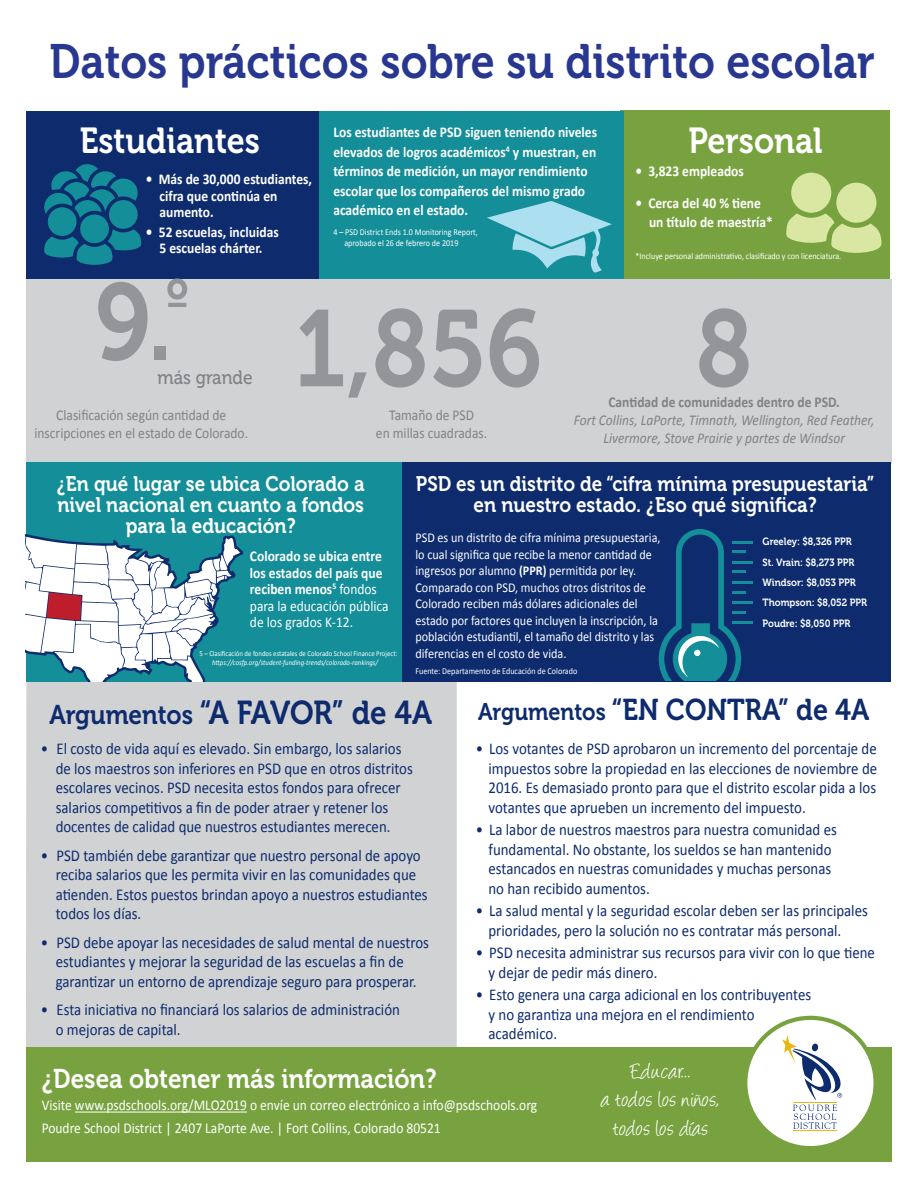
<style>
.page{position:relative;width:918px;height:1188px;background:#fff}
.page>*{position:absolute;margin:0;border:0;box-sizing:border-box;transform-origin:0 0}
.t1{font:108px "Museo 700";color:#939598;scale:.9 1}
.t2{font:48px "Museo 700";color:#283890;scale:.9 1}
.t3{font:36px "Museo 700";color:#fff;scale:.9 1}
.t4{font:33px "Museo 700";letter-spacing:-.005em;color:#0d2b6d;scale:.9 1}
.t5{font:30px "Museo 700";color:#0d2b6d;scale:.9 1}
.t6{font:27px "Museo 700";color:#fff;scale:.9 1}
.t7{font:25.5px/28.5px "Angelina";letter-spacing:.035em;color:#fff;text-align:center;scale:.9 1}
.t8{font:21px/21px "Museo 700";color:#fff;text-align:center;scale:.9 1}
.t9{font:19.2px "Museo 500";color:#808285;scale:.9 1}
.t10{font:16.5px/19.5px "Calibri";color:#0d2b6d;scale:.9 1}
.t11{font:700 15px/16.5px "Calibri";color:#fff;scale:.9 1}
.t12{font:15px/22.5px "Calibri";color:#fff;scale:.9 1}
.t13{font:15px/18px "Calibri";color:#808285;text-align:center;scale:.9 1}
.t14{font:italic 15px/18px "Calibri";color:#808285;text-align:center;scale:.9 1}
.t15{font:700 15px "Calibri";color:#808285;scale:.9 1}
.t16{font:13.5px/16.5px "Calibri";color:#fff;scale:.9 1}
.t17{font:10.5px/20.2px "Museo 700";color:#fff;scale:.9 1}
.t18{font:9px/10.8px "Calibri";color:#fff;scale:.9 1}
.t19{font:7.5px "Calibri";color:#fff;scale:.9 1}
.t20{font:italic 7.5px "Calibri";color:#fff;scale:.9 1}
.s1{font-weight:400}
.s2{font-weight:700}
.s3{font-size:27px}
.s4{font-size:24px}
</style>
<div class="page">
<div style="left:620px;top:111px;width:270px;height:185px;background:#78a23f"></div>
<div style="left:791px;top:173px;width:40px;height:40px;background:#d9e7a2;border-radius:50%"></div>
<div style="left:836px;top:183px;width:40px;height:40px;background:#d9e7a2;border-radius:50%"></div>
<svg style="left:786px;top:213px;width:96px;height:40px"></svg>
<div style="left:317px;top:111px;width:306px;height:185px;background:#148e98"></div>
<div style="left:26px;top:681px;width:431px;height:366px;background:#d1d2d4"></div>
<div style="left:26px;top:111px;width:292px;height:185px;background:#0d2b6d"></div>
<div style="left:26px;top:1047px;width:866px;height:114px;background:#78a23f"></div>
<div style="left:109px;top:200px;width:29px;height:29px;background:#148e98;border-radius:50%"></div>
<div style="left:48px;top:207px;width:29px;height:29px;background:#148e98;border-radius:50%"></div>
<div style="left:80px;top:214px;width:29px;height:29px;background:#148e98;border-radius:50%"></div>
<svg style="left:44px;top:229px;width:97px;height:36px"></svg>
<svg style="left:44px;top:164px;width:94px;height:54px"></svg>
<div style="left:745px;top:1018px;width:131px;height:130px;background:#fff;border-radius:50%"></div>
<div style="left:743px;top:1016px;width:135px;height:134px;border:4px solid #78a23f;border-radius:50%"></div>
<hr style="left:793px;top:1131px;width:44px;height:1px;background:#e8b80e">
<svg style="left:782px;top:1035px;width:60px;height:94px"></svg>
<hr style="left:75px;top:1112px;width:172px;height:1px;background:#fff">
<div style="left:26px;top:279px;width:865px;height:185px;background:#d1d2d4"></div>
<svg style="left:487px;top:201px;width:125px;height:72px"></svg>
<div style="left:401px;top:462px;width:490px;height:219px;background:#0d2b6d"></div>
<hr style="left:733px;top:541px;width:20px;height:3px;background:#148e98">
<hr style="left:733px;top:561px;width:20px;height:3px;background:#148e98">
<hr style="left:733px;top:581px;width:20px;height:3px;background:#148e98">
<hr style="left:733px;top:601px;width:20px;height:3px;background:#148e98">
<hr style="left:733px;top:621px;width:20px;height:3px;background:#148e98">
<div style="left:26px;top:462px;width:375px;height:219px;background:#148e98"></div>
<svg style="left:26px;top:534px;width:217px;height:147px"></svg>
<svg style="left:659px;top:529px;width:87px;height:152px"></svg>
<h2 class="t2" style="left:49px;top:35px;width:919px">Datos prácticos sobre su distrito escolar</h2>
<p class="t11" style="left:333px;top:122px;width:295px;line-height:19.5px">Los estudiantes de PSD siguen teniendo niveles elevados de logros académicos<sup>4</sup> y muestran, en términos de medición, un mayor rendimiento escolar que los compañeros del mismo grado académico en el estado.</p>
<p class="t18" style="left:344px;top:227px;width:150px;text-indent:-11px">4 – PSD District Ends 1.0 Monitoring Report, aprobado el 26 de febrero de 2019</p>
<h3 class="t3" style="left:80px;top:120px;width:202px">Estudiantes</h3>
<h3 class="t3" style="left:689px;top:120px;width:151px">Personal</h3>
<p class="t11" style="left:636px;top:163px;width:122px">• 3,823 empleados</p>
<p class="t11" style="left:649px;top:194px;width:139px;line-height:18.8px;text-indent:-14px">• Cerca del 40 % tiene un título de maestría*</p>
<p class="t18" style="left:636px;top:251px;width:230px">*Incluye personal administrativo, clasificado y con licenciatura.</p>
<p class="t11" style="left:159px;top:171px;width:171px;text-indent:-14px">• Más de 30,000 estudiantes, cifra que continúa en aumento.</p>
<p class="t11" style="left:146px;top:224px;width:149px;text-align:center">• 52 escuelas, incluidas<br>5 escuelas chárter.</p>
<h1 class="t1" style="left:95px;top:262px;width:107px">9.<sup>º</sup></h1>
<p class="t9" style="left:158px;top:367px;width:107px">más grande</p>
<h1 class="t1" style="left:294px;top:289px;width:277px">1,856</h1>
<h1 class="t1" style="left:696px;top:289px;width:64px">8</h1>
<p class="t15" style="left:609px;top:392px;width:259px">Cantidad de comunidades dentro de PSD.</p>
<p class="t14" style="left:574px;top:410px;width:336px">Fort Collins, LaPorte, Timnath, Wellington, Red Feather,<br>Livermore, Stove Prairie y partes de Windsor</p>
<p class="t13" style="left:34px;top:406px;width:239px">Clasificación según cantidad de inscripciones en el estado de Colorado.</p>
<p class="t13" style="left:376px;top:406px;width:125px">Tamaño de PSD<br>en millas cuadradas.</p>
<p class="t8" style="left:57px;top:473px;width:343px">¿En qué lugar se ubica Colorado a nivel nacional en cuanto a fondos para la educación?</p>
<p class="t8" style="left:416px;top:473px;width:511px">PSD es un distrito de “cifra mínima presupuestaria” en nuestro estado. ¿Eso qué significa?</p>
<p class="t11" style="left:250px;top:548px;width:156px">Colorado se ubica entre los estados del país que reciben menos<sup>5</sup> <span class="s1">fondos para la educación pública de los grados K-12.</span></p>
<p class="t16" style="left:415px;top:529px;width:274px">PSD es un distrito de cifra mínima presupuestaria, lo cual significa que recibe la menor cantidad de ingresos por alumno <span class="s2">(PPR)</span> permitida por ley.<br>Comparado con PSD, muchos otros distritos de Colorado reciben más dólares adicionales del estado por factores que incluyen la inscripción, la población estudiantil, el tamaño del distrito y las diferencias en el costo de vida.</p>
<p class="t18" style="left:415px;top:666px;width:181px">Fuente: Departamento de Educación de Colorado</p>
<p class="t17" style="left:763px;top:532px;width:118px">Greeley: $8,326 PPR<br>St. Vrain: $8,273 PPR<br>Windsor: $8,053 PPR<br>Thompson: $8,052 PPR<br>Poudre: $8,050 PPR</p>
<p class="t19" style="left:200px;top:649px;width:221px">5 – Clasificación de fondos estatales de Colorado School Finance Project:</p>
<p class="t20" style="left:212px;top:657px;width:186px">https://cosfp.org/student-funding-trends/colorado-rankings/</p>
<h3 class="t4" style="left:49px;top:694px;width:427px"><span class="s3">Argumentos</span> “A FAVOR” de 4A</h3>
<h3 class="t5" style="left:478px;top:693px;width:436px"><span class="s4">Argumentos</span> “EN CONTRA” de 4A</h3>
<p class="t10" style="left:56px;top:739px;width:398px;text-indent:-15px">• El costo de vida aquí es elevado. Sin embargo, los salarios de los maestros son inferiores en PSD que en otros distritos escolares vecinos. PSD necesita estos fondos para ofrecer salarios competitivos a fin de poder atraer y retener los docentes de calidad que nuestros estudiantes merecen.</p>
<p class="t10" style="left:56px;top:845px;width:415px;text-indent:-15px">• PSD también debe garantizar que nuestro personal de apoyo reciba salarios que les permita vivir en las comunidades que atienden. Estos puestos brindan apoyo a nuestros estudiantes todos los días.</p>
<p class="t10" style="left:56px;top:932px;width:416px;text-indent:-15px">• PSD debe apoyar las necesidades de salud mental de nuestros estudiantes y mejorar la seguridad de las escuelas a fin de garantizar un entorno de aprendizaje seguro para prosperar.</p>
<p class="t10" style="left:56px;top:1000px;width:384px;text-indent:-15px">• Esta iniciativa no financiará los salarios de administración o mejoras de capital.</p>
<p class="t10" style="left:489px;top:739px;width:433px;text-align:justify;text-indent:-13px">• Los votantes de PSD aprobaron un incremento del porcentaje de impuestos sobre la propiedad en las elecciones de noviembre de 2016. Es demasiado pronto para que el distrito escolar pida a los votantes que aprueben un incremento del impuesto.</p>
<p class="t10" style="left:489px;top:820px;width:389px;text-indent:-13px">• La labor de nuestros maestros para nuestra comunidad es fundamental. No obstante, los sueldos se han mantenido estancados en nuestras comunidades y muchas personas no han recibido aumentos.</p>
<p class="t10" style="left:489px;top:901px;width:423px;text-indent:-13px">• La salud mental y la seguridad escolar deben ser las principales prioridades, pero la solución no es contratar más personal.</p>
<p class="t10" style="left:489px;top:943px;width:431px;text-indent:-13px">• PSD necesita administrar sus recursos para vivir con lo que tiene y dejar de pedir más dinero.</p>
<p class="t10" style="left:489px;top:985px;width:360px;text-indent:-13px">• Esto genera una carga adicional en los contribuyentes y no garantiza una mejora en el rendimiento académico.</p>
<h3 class="t6" style="left:42px;top:1063px;width:440px">¿Desea obtener más información?</h3>
<p class="t12" style="left:42px;top:1094px;width:552px">Visite www.psdschools.org/MLO2019 o envíe un correo electrónico a info@psdschools.org<br>Poudre School District | 2407 LaPorte Ave. | Fort Collins, Colorado 80521</p>
<h3 class="t7" style="left:601px;top:1060px;width:133px">Educar...<br>a todos los niños, todos los días</h3>
</div>
